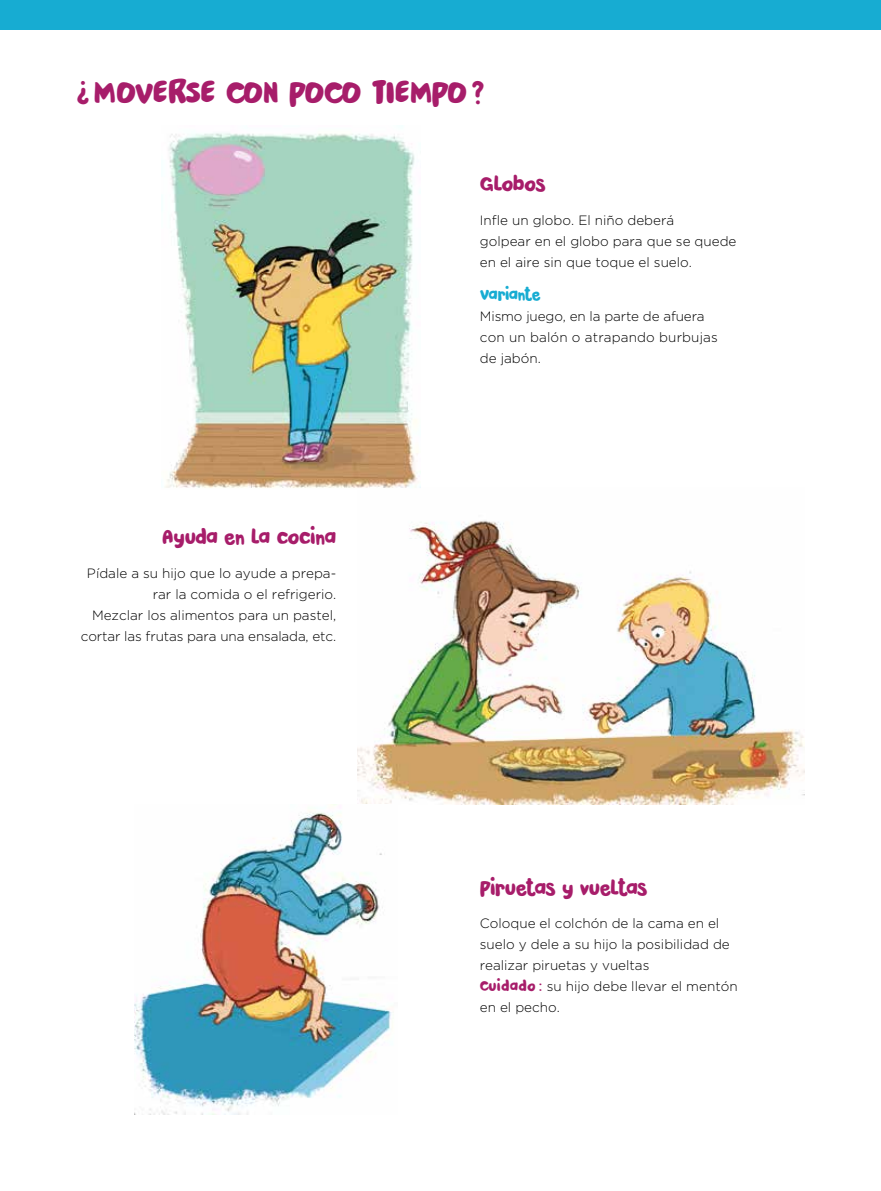
<style>
.page{position:relative;width:881px;height:1191px;background:#fff}
.page>*{position:absolute;margin:0;border:0;box-sizing:border-box;transform-origin:0 0}
.t1{font:33px "Pardesi";letter-spacing:-.03em;color:#a71d6a}
.t2{font:21px "Pardesi";letter-spacing:-.03em;color:#a71d6a}
.t3{font:21px "Pardesi";letter-spacing:-.05em;color:#a71d6a}
.t4{font:16.5px "Pardesi";letter-spacing:-.05em;color:#17acd2}
.t5{font:300 13.5px/21px "Gotham";color:#000}
.s1{font-family:"Pardesi";font-weight:400;font-size:15px;color:#a71d6a}
</style>
<div class="page">
<div style="left:0;top:0;width:880px;height:30px;background:#17acd2"></div>
<img style="left:357px;top:520px;width:447px;height:285px">
<img style="left:134px;top:805px;width:259px;height:309px">
<img style="left:165px;top:133px;width:255px;height:355px">
<h1 class="t1" style="left:77px;top:68px;width:409px">¿MOVERSE CON POCO TIEMPO?</h1>
<h2 class="t2" style="left:162px;top:521px;width:175px">Ayuda en la cocina</h2>
<p class="t5" style="left:81px;top:562px;width:257px;text-align:right">Pídale a su hijo que lo ayude a prepa&shy;rar la comida o el refrigerio.<br>Mezclar los alimentos para un pastel, cortar las frutas para una ensalada, etc.</p>
<h2 class="t2" style="left:479px;top:168px;width:68px">Globos</h2>
<p class="t5" style="left:479px;top:209px;width:258px">Infle un globo. El niño deberá<br>golpear en el globo para que se quede en el aire sin que toque el suelo.</p>
<p class="t4" style="left:479px;top:282px;width:62px">Variante</p>
<p class="t5" style="left:479px;top:306px;width:239px">Mismo juego, en la parte de afuera con un balón o atrapando burbujas de jabón.</p>
<h2 class="t3" style="left:479px;top:872px;width:169px">Piruetas y vueltas</h2>
<p class="t5" style="left:479px;top:913px;width:259px">Coloque el colchón de la cama en el suelo y dele a su hijo la posibilidad de realizar piruetas y vueltas<br><span class="s1">Cuidado :</span> su hijo debe llevar el mentón en el pecho.</p>
</div>
